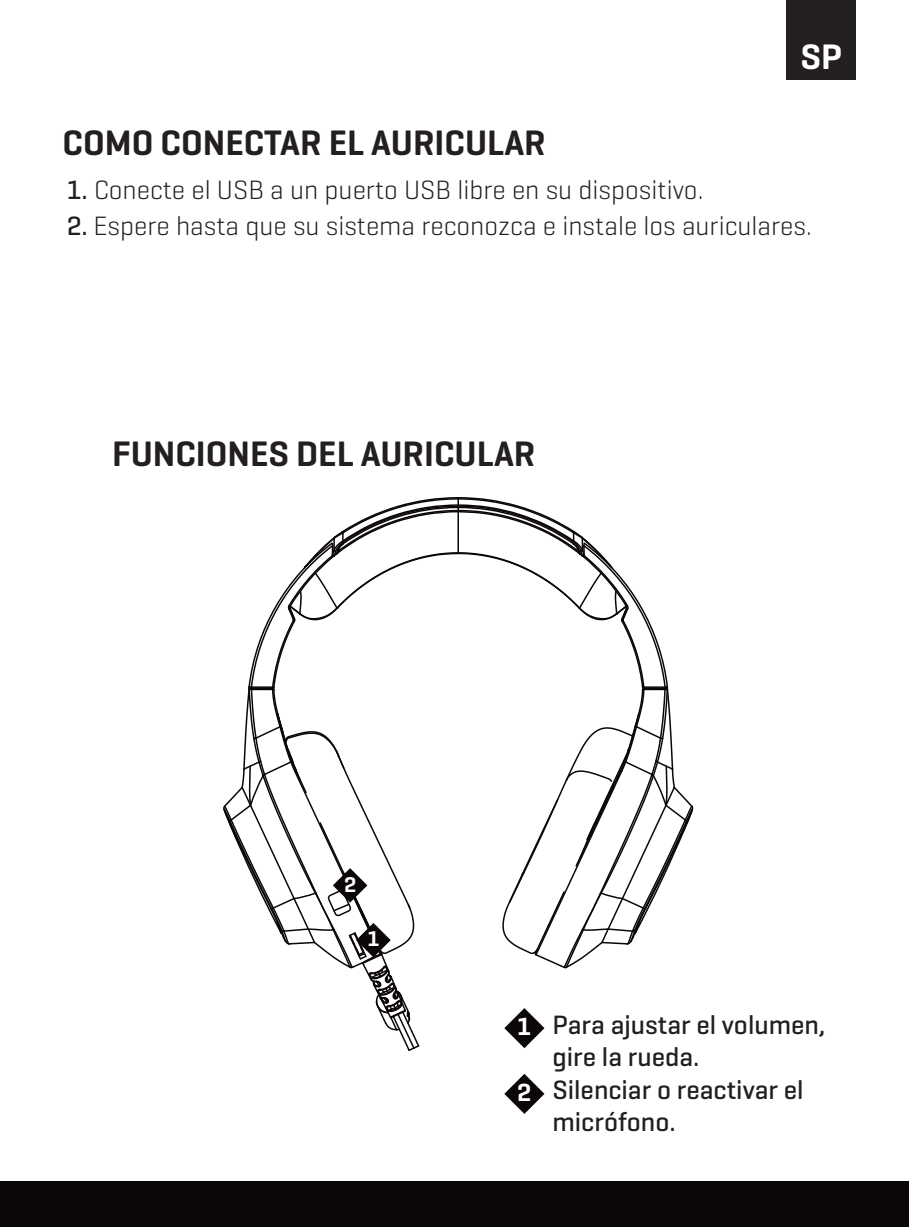
<style>
.page{position:relative;width:909px;height:1227px;background:#fff}
.page>*{position:absolute;margin:0;border:0;box-sizing:border-box;transform-origin:0 0}
.t1{font:600 36px "Geogrotesque";color:#231f20}
.t2{font:600 36px "Geogrotesque";color:#fff}
.t3{font:300 27px "Geogrotesque";color:#231f20}
.t4{font:500 27px/32.4px "Geogrotesque";color:#231f20}
.t5{font:600 25.2px "Geogrotesque";color:#fff}
.t6{font:600 21.6px "Geogrotesque";color:#fff}
.s1{font-weight:500}
</style>
<div class="page">
<div style="left:0;top:1181px;width:908px;height:46px;background:#0b0609"></div>
<svg style="left:504px;top:1074px;width:40px;height:40px"></svg>
<div style="left:786px;top:0;width:69px;height:79px;background:#231f20"></div>
<svg style="left:223px;top:497px;width:470px;height:554px"></svg>
<h1 class="t2" style="left:800px;top:34px;width:43px">SP</h1>
<h1 class="t1" style="left:62px;top:120px;width:484px">COMO CONECTAR EL AURICULAR</h1>
<p class="t3" style="left:67px;top:173px;width:638px"><span class="s1">1.</span> Conecte el USB a un puerto USB libre en su dispositivo.</p>
<p class="t3" style="left:67px;top:209px;width:746px"><span class="s1">2.</span> Espere hasta que su sistema reconozca e instale los auriculares.</p>
<h1 class="t1" style="left:112px;top:432px;width:425px">FUNCIONES DEL AURICULAR</h1>
<p class="t6" style="left:344px;top:871px;width:14px">2</p>
<p class="t6" style="left:367px;top:925px;width:14px">1</p>
<p class="t5" style="left:517px;top:1011px;width:16px">1</p>
<p class="t5" style="left:517px;top:1077px;width:16px">2</p>
<p class="t4" style="left:552px;top:1008px;width:274px">Para ajustar el volumen, gire la rueda.<br>Silenciar o reactivar el micrófono.</p>
</div>
